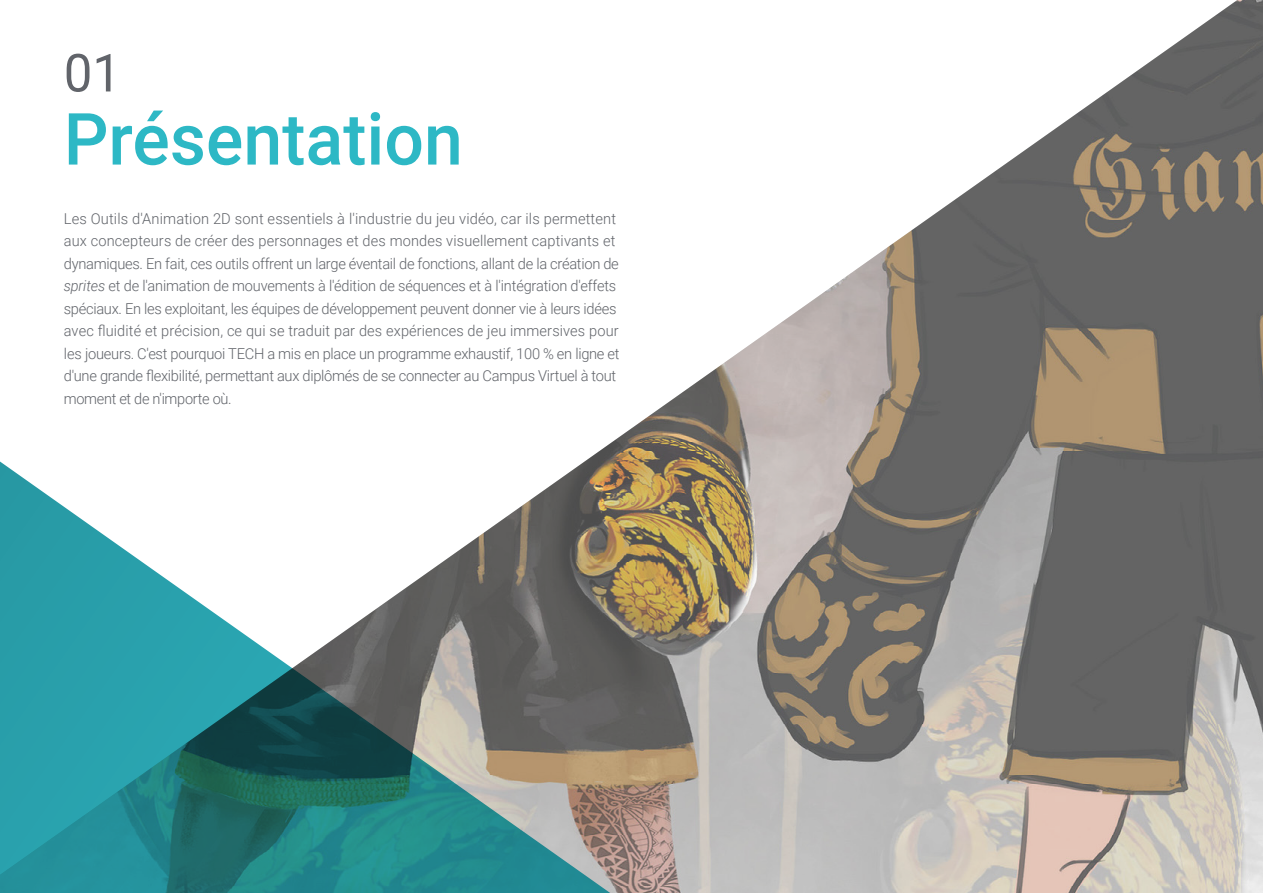
<style>
.page{position:relative;width:1263px;height:893px;background:#fff}
.page>*{position:absolute;margin:0;border:0;box-sizing:border-box;transform-origin:0 0}
.t1{font:500 72px "Roboto";color:#2db8c5}
.t2{font:52.5px "Roboto";color:#61646a}
.t3{font:300 15px/22.5px "Roboto";letter-spacing:-.02em;color:#61646a}
.s1{font-style:italic}
</style>
<div class="page">
<img style="left:606px;top:0;width:657px;height:893px">
<svg style="left:0;top:446px;width:640px;height:447px"></svg>
<h2 class="t2" style="left:64px;top:36px;width:59px">01</h2>
<h1 class="t1" style="left:64px;top:89px;width:401px">Présentation</h1>
<p class="t3" style="left:64px;top:207px;width:557px">Les Outils d'Animation 2D sont essentiels à l'industrie du jeu vidéo, car ils permettent aux concepteurs de créer des personnages et des mondes visuellement captivants et dynamiques. En fait, ces outils offrent un large éventail de fonctions, allant de la création de <span class="s1">sprites</span> et de l'animation de mouvements à l'édition de séquences et à l'intégration d'effets spéciaux. En les exploitant, les équipes de développement peuvent donner vie à leurs idées avec fluidité et précision, ce qui se traduit par des expériences de jeu immersives pour les joueurs. C'est pourquoi TECH a mis en place un programme exhaustif, 100 % en ligne et d'une grande flexibilité, permettant aux diplômés de se connecter au Campus Virtuel à tout moment et de n'importe où.</p>
</div>
